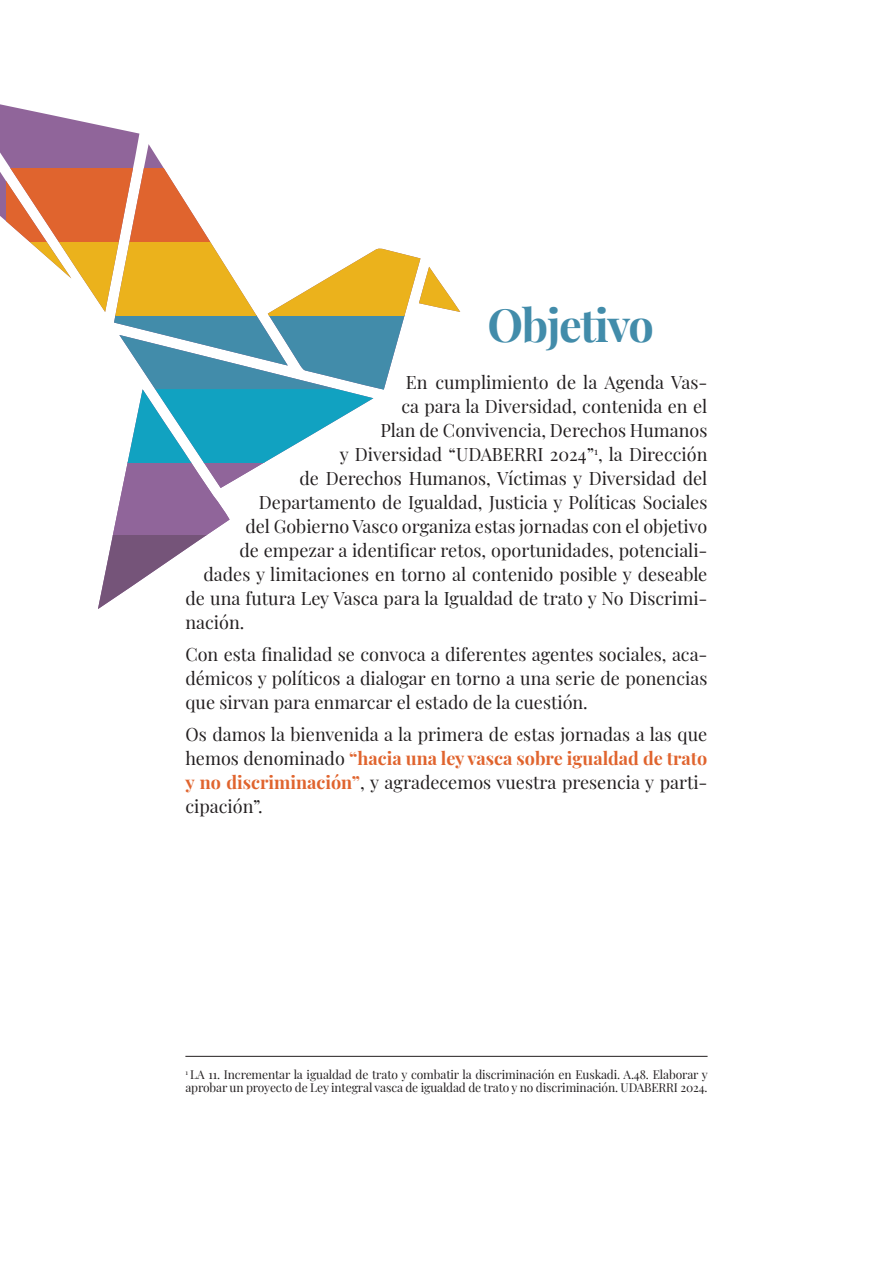
<style>
.page{position:relative;width:893px;height:1263px;background:#fff}
.page>*{position:absolute;margin:0;border:0;box-sizing:border-box;transform-origin:0 0}
.t1{font:700 45px "Playfair Display";letter-spacing:-.03em;color:#428caa}
.t2{font:18px/24px "Playfair Display";color:#231f20;text-align:justify}
.t3{font:12px/13.5px "Playfair Display";letter-spacing:-.01em;color:#231f20}
.s1{font-weight:700;color:#e0642e}
</style>
<div class="page">
<hr style="left:185px;top:1056px;width:523px;height:1px;background:#231f20">
<svg style="left:0;top:104px;width:165px;height:117px;fill:#90659a"></svg>
<svg style="left:114px;top:315px;width:291px;height:74px;fill:#428caa"></svg>
<svg style="left:6px;top:169px;width:205px;height:73px;fill:#e0642e"></svg>
<svg style="left:112px;top:462px;width:153px;height:74px;fill:#90659a"></svg>
<svg style="left:127px;top:389px;width:257px;height:73px;fill:#11a2c1"></svg>
<svg style="left:30px;top:242px;width:430px;height:73px;fill:#ebb21c"></svg>
<svg style="left:98px;top:536px;width:107px;height:73px"></svg>
<h1 class="t1" style="left:488px;top:290px;width:168px">Objetivo</h1>
<p class="t2" style="left:406px;top:369px;width:303px">En cumplimiento de la Agenda Vas-</p>
<p class="t2" style="left:401px;top:393px;width:307px">ca para la Diversidad, contenida en el</p>
<p class="t2" style="left:380px;top:417px;width:328px">Plan de Convivencia, Derechos Humanos</p>
<p class="t2" style="left:340px;top:441px;width:369px">y Diversidad “UDABERRI 2024”<sup>1</sup>, la Dirección</p>
<p class="t2" style="left:299px;top:465px;width:409px">de Derechos Humanos, Víctimas y Diversidad del</p>
<p class="t2" style="left:259px;top:489px;width:450px">Departamento de Igualdad, Justicia y Políticas Sociales</p>
<p class="t2" style="left:245px;top:513px;width:463px">del Gobierno Vasco organiza estas jornadas con el objetivo</p>
<p class="t2" style="left:239px;top:537px;width:469px">de empezar a identificar retos, oportunidades, potenciali-</p>
<p class="t2" style="left:203px;top:561px;width:505px">dades y limitaciones en torno al contenido posible y deseable</p>
<p class="t2" style="left:185px;top:585px;width:523px">de una futura Ley Vasca para la Igualdad de trato y No Discrimi-</p>
<p class="t2" style="left:185px;top:609px;width:60px">nación.</p>
<p class="t2" style="left:185px;top:640px;width:523px">Con esta finalidad se convoca a diferentes agentes sociales, aca&shy;démicos y políticos a dialogar en torno a una serie de ponencias que sirvan para enmarcar el estado de la cuestión.</p>
<p class="t2" style="left:185px;top:720px;width:523px">Os damos la bienvenida a la primera de estas jornadas a las que hemos denominado <span class="s1">“hacia una ley vasca sobre igualdad de trato y no discriminación”</span>, y agradecemos vuestra presencia y parti&shy;cipación”.</p>
<p class="t3" style="left:185px;top:1067px;width:524px"><sup>1</sup> LA 11. Incrementar la igualdad de trato y combatir la discriminación en Euskadi. A.48. Elaborar y aprobar un proyecto de Ley integral vasca de igualdad de trato y no discriminación. UDABERRI 2024.</p>
</div>
